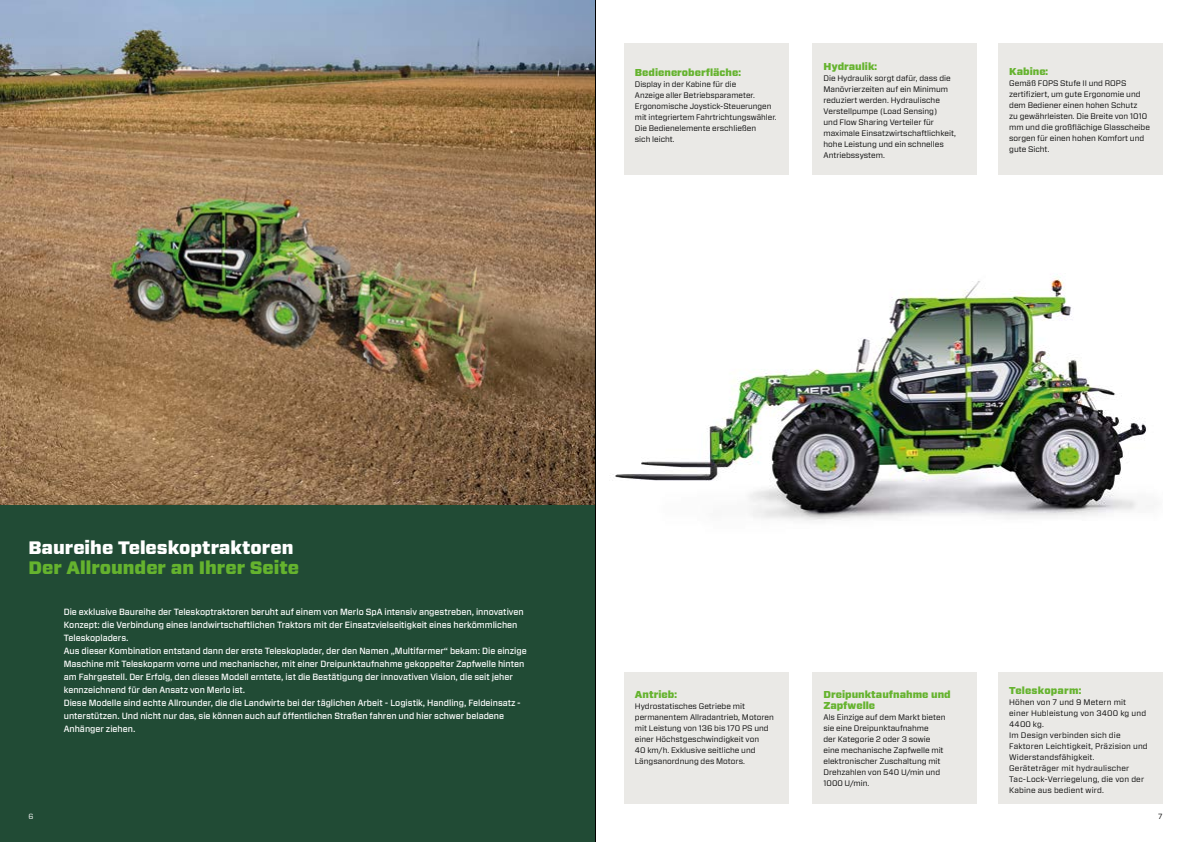
<style>
.page{position:relative;width:1191px;height:842px;background:#fff}
.page>*{position:absolute;margin:0;border:0;box-sizing:border-box;transform-origin:0 0}
.t1{font:900 18px "Forza";color:#fff}
.t2{font:900 18px "Forza";color:#65b32e}
.t3{font:900 10px/11px "Forza";color:#65b32e}
.t4{font:900 10px "Forza";letter-spacing:.02em;color:#65b32e}
.t5{font:500 9px/13px "Forza";color:#fff}
.t6{font:8px/11px "Forza";color:#000}
.t7{font:8px/11px "Forza";letter-spacing:.02em;color:#000}
.t8{font:7.5px "Forza";color:#fff}
.t9{font:7.5px "Forza";color:#000}
</style>
<div class="page">
<img style="left:0;top:0;width:595px;height:505px">
<img style="left:612px;top:277px;width:534px;height:244px">
<div style="left:0;top:505px;width:595px;height:337px;background:#214b35"></div>
<div style="left:998px;top:44px;width:164px;height:131px;background:#eae9e6"></div>
<div style="left:812px;top:44px;width:165px;height:131px;background:#eae9e6"></div>
<div style="left:624px;top:44px;width:164px;height:131px;background:#eae9e6"></div>
<div style="left:624px;top:672px;width:164px;height:132px;background:#eae9e6"></div>
<div style="left:812px;top:672px;width:165px;height:132px;background:#eae9e6"></div>
<div style="left:998px;top:672px;width:164px;height:132px;background:#eae9e6"></div>
<hr style="left:595px;top:0;width:1px;height:842px;background:#000">
<p class="t3" style="left:635px;top:67px;width:108px">Bedieneroberfläche:</p>
<p class="t6" style="left:635px;top:78px;width:143px">Display in der Kabine für die<br>Anzeige aller Betriebsparameter.<br>Ergonomische Joystick‑Steuerungen mit integriertem Fahrtrichtungswähler.<br>Die Bedienelemente erschließen<br>sich leicht.</p>
<p class="t3" style="left:823px;top:61px;width:55px">Hydraulik:</p>
<p class="t6" style="left:823px;top:72px;width:134px">Die Hydraulik sorgt dafür, dass die<br>Manövrierzeiten auf ein Minimum reduziert werden. Hydraulische<br>Verstellpumpe (Load Sensing)<br>und Flow Sharing Verteiler für maximale Einsatzwirtschaftlichkeit, hohe Leistung und ein schnelles<br>Antriebssystem.</p>
<p class="t3" style="left:1009px;top:66px;width:40px">Kabine:</p>
<p class="t6" style="left:1009px;top:78px;width:142px">Gemäß FOPS Stufe II und ROPS zertifiziert, um gute Ergonomie und dem Bediener einen hohen Schutz<br>zu gewährleisten. Die Breite von 1010 mm und die großflächige Glasscheibe sorgen für einen hohen Komfort und gute Sicht.</p>
<h1 class="t1" style="left:28px;top:536px;width:267px">Baureihe Teleskoptraktoren</h1>
<h1 class="t2" style="left:28px;top:556px;width:272px">Der Allrounder an Ihrer Seite</h1>
<p class="t5" style="left:64px;top:605px;width:464px">Die exklusive Baureihe der Teleskoptraktoren beruht auf einem von Merlo SpA intensiv angestreben, innovativen Konzept: die Verbindung eines landwirtschaftlichen Traktors mit der Einsatzvielseitigkeit eines herkömmlichen Teleskopladers.<br>Aus dieser Kombination entstand dann der erste Teleskoplader, der den Namen „Multifarmer“ bekam: Die einzige Maschine mit Teleskoparm vorne und mechanischer, mit einer Dreipunktaufnahme gekoppelter Zapfwelle hinten am Fahrgestell. Der Erfolg, den dieses Modell erntete, ist die Bestätigung der innovativen Vision, die seit jeher kennzeichnend für den Ansatz von Merlo ist.<br>Diese Modelle sind echte Allrounder, die die Landwirte bei der täglichen Arbeit - Logistik, Handling, Feldeinsatz ‑ unterstützen. Und nicht nur das, sie können auch auf öffentlichen Straßen fahren und hier schwer beladene Anhänger ziehen.</p>
<p class="t3" style="left:635px;top:689px;width:43px">Antrieb:</p>
<p class="t6" style="left:635px;top:700px;width:140px">Hydrostatisches Getriebe mit permanentem Allradantrieb, Motoren mit Leistung von 136 bis 170 PS und einer Höchstgeschwindigkeit von<br>40 km/h. Exklusive seitliche und<br>Längsanordnung des Motors.</p>
<p class="t3" style="left:823px;top:690px;width:129px">Dreipunktaufnahme und<br>Zapfwelle</p>
<p class="t6" style="left:823px;top:712px;width:124px">Als Einzige auf dem Markt bieten sie eine Dreipunktaufnahme<br>der Kategorie 2 oder 3 sowie eine mechanische Zapfwelle mit elektronischer Zuschaltung mit<br>Drehzahlen von 540 U/min und<br>1000 U/min.</p>
<p class="t4" style="left:1009px;top:683px;width:74px">Teleskoparm:</p>
<p class="t7" style="left:1009px;top:696px;width:140px">Höhen von 7 und 9 Metern mit einer Hubleistung von 3400 kg und<br>4400 kg.<br>Im Design verbinden sich die<br>Faktoren Leichtigkeit, Präzision und<br>Widerstandsfähigkeit.<br>Geräteträger mit hydraulischer<br>Tac-Lock-Verriegelung, die von der<br>Kabine aus bedient wird.</p>
<p class="t8" style="left:28px;top:812px;width:7px">6</p>
<p class="t9" style="left:1158px;top:812px;width:6px">7</p>
</div>
